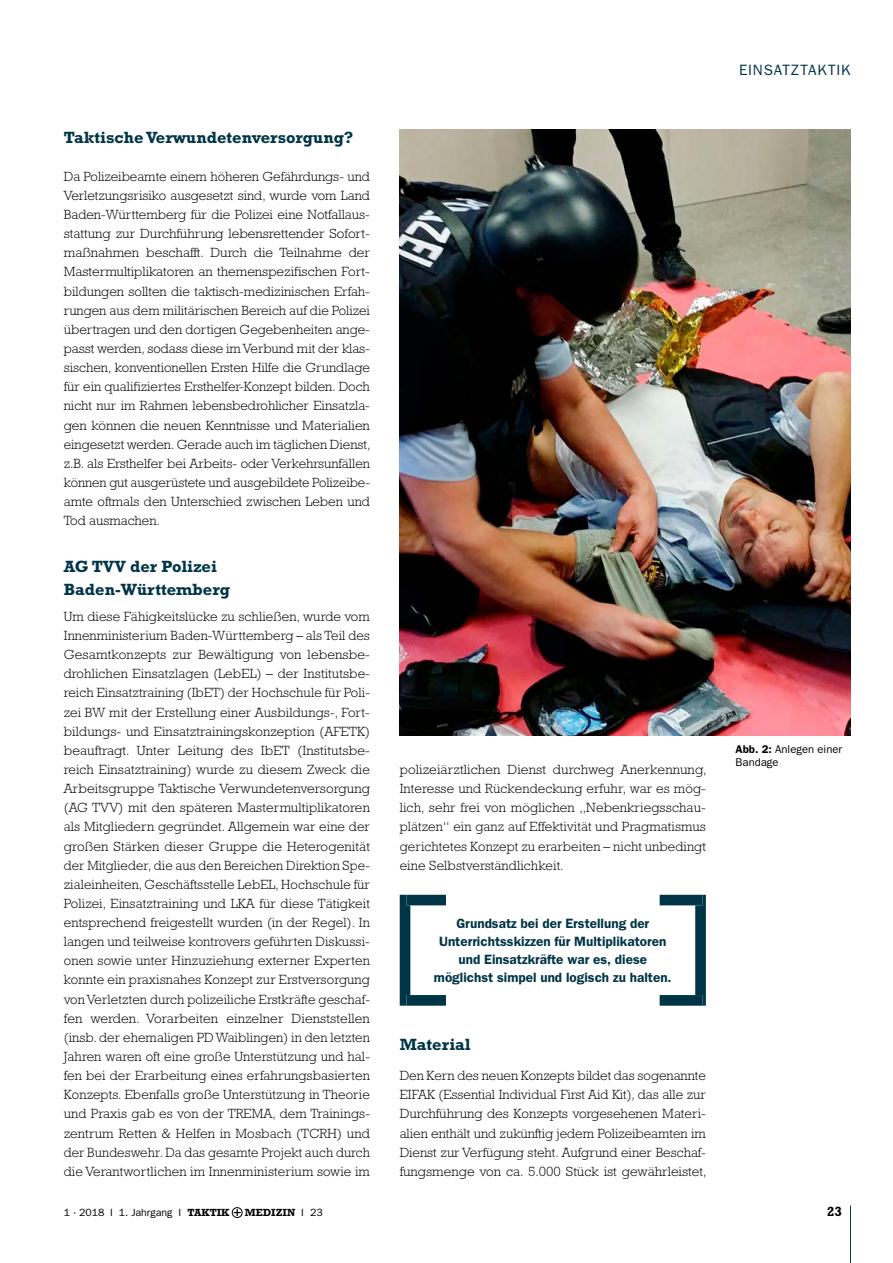
<style>
.page{position:relative;width:893px;height:1263px;background:#fff}
.page>*{position:absolute;margin:0;border:0;box-sizing:border-box;transform-origin:0 0}
.t1{font:700 16.5px/23.4px "Rockwell";color:#003547}
.t2{font:15px "Franklin Gothic";letter-spacing:.06em;color:#003547}
.t3{font:300 13.5px/19.2px "Rockwell";color:#000;text-align:justify}
.t4{font:600 13.5px/18px "Franklin Gothic";color:#003547;text-align:center}
.t5{font:700 13.5px "Rockwell";color:#000}
.t6{font:11.25px/13.5px "Franklin Gothic";color:#000}
.t7{font:10.5px "Franklin Gothic";color:#000}
.t8{font:700 10.5px "Rockwell";color:#000}
.s1{font-weight:600}
.s2{font-family:"Rockwell";font-weight:700}
.s3{font-family:"Franklin Gothic";font-weight:400}
</style>
<div class="page">
<div style="left:232px;top:1207px;width:10px;height:11px;border:1px solid #000;border-radius:50%"></div>
<svg style="left:234px;top:1209px;width:6px;height:7px"></svg>
<hr style="left:850px;top:1205px;width:1px;height:58px;background:#003547">
<svg style="left:400px;top:895px;width:306px;height:111px"></svg>
<img style="left:400px;top:130px;width:450px;height:606px">
<p class="t1" style="left:64px;top:125px;width:291px">Taktische Verwundetenversorgung?</p>
<p class="t3" style="left:64px;top:167px;width:308px">Da Polizeibeamte einem höheren Gefährdungs- und Verletzungsrisiko ausgesetzt sind, wurde vom Land Baden-Württemberg für die Polizei eine Notfallaus&shy;stattung zur Durchführung lebensrettender Sofort&shy;maßnahmen beschafft. Durch die Teilnahme der Mastermultiplikatoren an themenspezifischen Fort&shy;bildungen sollten die taktisch-medizinischen Erfah&shy;rungen aus dem militärischen Bereich auf die Polizei übertragen und den dortigen Gegebenheiten ange&shy;passt werden, sodass diese im Verbund mit der klas&shy;sischen, konventionellen Ersten Hilfe die Grundlage für ein qualifiziertes Ersthelfer-Konzept bilden. Doch nicht nur im Rahmen lebensbedrohlicher Einsatzla&shy;gen können die neuen Kenntnisse und Materialien eingesetzt werden. Gerade auch im täglichen Dienst, z.B. als Ersthelfer bei Arbeits- oder Verkehrsunfällen können gut ausgerüstete und ausgebildete Polizeibe&shy;amte oftmals den Unterschied zwischen Leben und Tod ausmachen.</p>
<p class="t1" style="left:64px;top:554px;width:168px">AG TVV der Polizei<br>Baden-Württemberg</p>
<p class="t3" style="left:64px;top:607px;width:308px">Um diese Fähigkeitslücke zu schließen, wurde vom Innenministerium Baden-Württemberg – als Teil des Gesamtkonzepts zur Bewältigung von lebensbe&shy;drohlichen Einsatzlagen (LebEL) – der Institutsbe&shy;reich Einsatztraining (IbET) der Hochschule für Poli&shy;zei BW mit der Erstellung einer Ausbildungs-, Fort&shy;bildungs- und Einsatztrainingskonzeption (AFETK) beauftragt. Unter Leitung des IbET (Institutsbe&shy;reich Einsatztraining) wurde zu diesem Zweck die Arbeitsgruppe Taktische Verwundetenversorgung (AG TVV) mit den späteren Mastermultiplikatoren als Mitgliedern gegründet. Allgemein war eine der großen Stärken dieser Gruppe die Heterogenität der Mitglieder, die aus den Bereichen Direktion Spe&shy;zialeinheiten, Geschäftsstelle LebEL, Hochschule für Polizei, Einsatztraining und LKA für diese Tätigkeit entsprechend freigestellt wurden (in der Regel). In langen und teilweise kontrovers geführten Diskussi&shy;onen sowie unter Hinzuziehung externer Experten konnte ein praxisnahes Konzept zur Erstversorgung von Verletzten durch polizeiliche Erstkräfte geschaf&shy;fen werden. Vorarbeiten einzelner Dienststellen (insb. der ehemaligen PD Waiblingen) in den letzten Jahren waren oft eine große Unterstützung und hal&shy;fen bei der Erarbeitung eines erfahrungsbasierten Konzepts. Ebenfalls große Unterstützung in Theorie und Praxis gab es von der TREMA, dem Trainings&shy;zentrum Retten &amp; Helfen in Mosbach (TCRH) und der Bundeswehr. Da das gesamte Projekt auch durch die Verantwortlichen im Innenministerium sowie im</p>
<p class="t3" style="left:400px;top:760px;width:308px">polizeiärztlichen Dienst durchweg Anerkennung, Interesse und Rückendeckung erfuhr, war es mög&shy;lich, sehr frei von möglichen „Nebenkriegsschau&shy;plätzen“ ein ganz auf Effektivität und Pragmatismus gerichtetes Konzept zu erarbeiten – nicht unbedingt eine Selbstverständlichkeit.</p>
<p class="t4" style="left:434px;top:914px;width:239px">Grundsatz bei der Erstellung der Unterrichtsskizzen für Multiplikatoren und Einsatzkräfte war es, diese möglichst simpel und logisch zu halten.</p>
<p class="t1" style="left:400px;top:1033px;width:73px">Material</p>
<p class="t3" style="left:400px;top:1066px;width:308px">Den Kern des neuen Konzepts bildet das sogenannte EIFAK (Essential Individual First Aid Kit), das alle zur Durchführung des Konzepts vorgesehenen Materi&shy;alien enthält und zukünftig jedem Polizeibeamten im Dienst zur Verfügung steht. Aufgrund einer Beschaf&shy;fungsmenge von ca. 5.000 Stück ist gewährleistet,</p>
<p class="t2" style="left:739px;top:61px;width:113px">EINSATZTAKTIK</p>
<p class="t6" style="left:736px;top:742px;width:108px"><span class="s1">Abb. 2:</span> Anlegen einer<br>Bandage</p>
<p class="t7" style="left:64px;top:1207px;width:167px">1 · 2018 I 1. Jahrgang I <span class="s2">TAKTIK</span></p>
<p class="t8" style="left:245px;top:1206px;width:79px">MEDIZIN <span class="s3">I 23</span></p>
<p class="t5" style="left:827px;top:1203px;width:16px">23</p>
</div>
